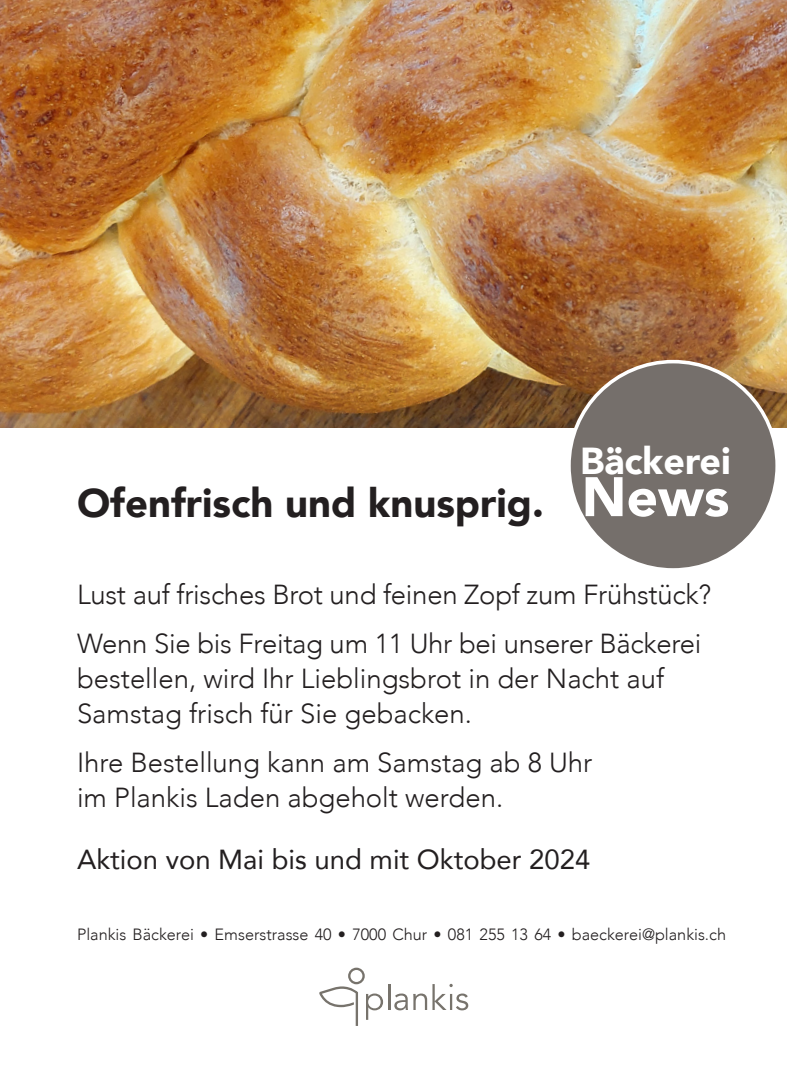
<style>
.page{position:relative;width:787px;height:1092px;background:#fff}
.page>*{position:absolute;margin:0;border:0;box-sizing:border-box;transform-origin:0 0}
.t1{font:900 55px "Avenir";color:#fff}
.t2{font:900 40px "Avenir";color:#231f20}
.t3{font:900 37.5px "Avenir";color:#fff}
.t4{font:300 27.5px/35px "Avenir";color:#231f20}
.t5{font:27.5px "Avenir";color:#231f20}
.t6{font:300 16.25px "Avenir";color:#231f20}
</style>
<div class="page">
<img style="left:0;top:0;width:787px;height:427px">
<div style="left:569px;top:361px;width:208px;height:209px;background:#756f6b;border-radius:50%"></div>
<svg style="left:319px;top:967px;width:64px;height:58px"></svg>
<hr style="left:388px;top:983px;width:2px;height:26px;background:#77736c">
<svg style="left:394px;top:983px;width:74px;height:27px"></svg>
<p class="t2" style="left:77px;top:468px;width:468px">Ofenfrisch und knusprig.</p>
<p class="t3" style="left:580px;top:428px;width:152px">Bäckerei</p>
<p class="t1" style="left:581px;top:450px;width:149px">News</p>
<p class="t4" style="left:77px;top:577px;width:635px">Lust auf frisches Brot und feinen Zopf zum Frühstück?</p>
<p class="t4" style="left:77px;top:626px;width:626px">Wenn Sie bis Freitag um 11 Uhr bei unserer Bäckerei bestellen, wird Ihr Lieblingsbrot in der Nacht auf<br>Samstag frisch für Sie gebacken.</p>
<p class="t4" style="left:77px;top:745px;width:517px">Ihre Bestellung kann am Samstag ab 8 Uhr im Plankis Laden abgeholt werden.</p>
<p class="t5" style="left:77px;top:837px;width:515px">Aktion von Mai bis und mit Oktober 2024</p>
<p class="t6" style="left:77px;top:924px;width:650px">Plankis Bäckerei • Emserstrasse 40 • 7000 Chur • 081 255 13 64 • baeckerei@plankis.ch</p>
</div>
